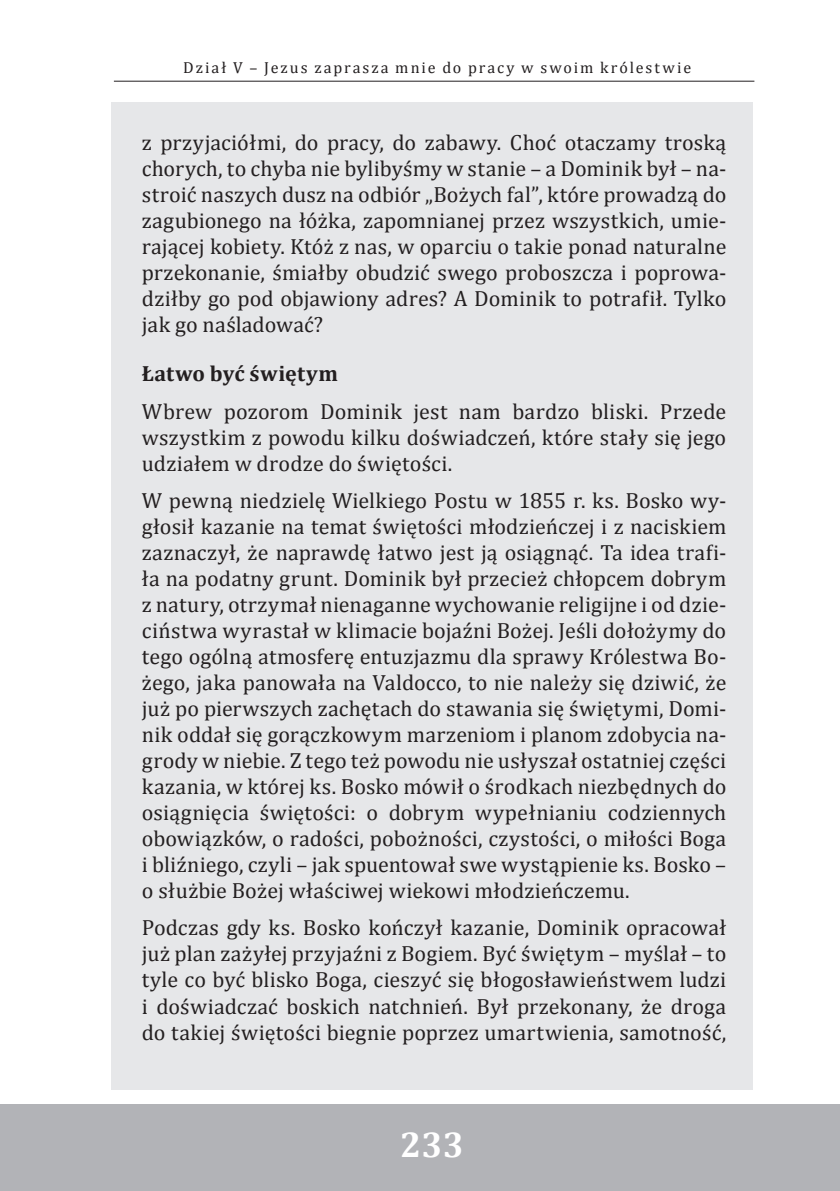
<style>
.page{position:relative;width:840px;height:1191px;background:#fff}
.page>*{position:absolute;margin:0;border:0;box-sizing:border-box;transform-origin:0 0}
.t1{font:700 36px "Cambria";color:#fff}
.t2{font:22px/26px "Cambria";letter-spacing:.005em;color:#231f20;text-align:justify}
.t3{font:700 22px "Cambria";letter-spacing:.02em;color:#231f20}
.t4{font:16px "Cambria";letter-spacing:.125em;color:#231f20}
</style>
<div class="page">
<hr style="left:0;top:1104px;width:1px;height:87px;background:#b2b3b7">
<div style="left:1px;top:1104px;width:838px;height:87px;background:#b2b3b7"></div>
<hr style="left:114px;top:81px;width:640px;height:1px;background:#231f20">
<div style="left:111px;top:102px;width:641px;height:987px;background:#e6e7e9"></div>
<p class="t4" style="left:183px;top:58px;width:509px">Dział V – Jezus zaprasza mnie do pracy w swoim królestwie</p>
<p class="t2" style="left:142px;top:130px;width:585px">z przyjaciółmi, do pracy, do zabawy. Choć otaczamy troską chorych, to chyba nie bylibyśmy w stanie – a Dominik był – na&shy;stroić naszych dusz na odbiór „Bożych fal”, które prowadzą do zagubionego na łóżka, zapomnianej przez wszystkich, umie&shy;rającej kobiety. Któż z nas, w oparciu o takie ponad naturalne przekonanie, śmiałby obudzić swego proboszcza i poprowa&shy;dziłby go pod objawiony adres? A Dominik to potrafił. Tylko jak go naśladować?</p>
<p class="t3" style="left:142px;top:358px;width:197px">Łatwo być świętym</p>
<p class="t2" style="left:142px;top:398px;width:585px">Wbrew pozorom Dominik jest nam bardzo bliski. Przede wszystkim z powodu kilku doświadczeń, które stały się jego udziałem w drodze do świętości.</p>
<p class="t2" style="left:142px;top:487px;width:585px">W pewną niedzielę Wielkiego Postu w 1855 r. ks. Bosko wy&shy;głosił kazanie na temat świętości młodzieńczej i z naciskiem zaznaczył, że naprawdę łatwo jest ją osiągnąć. Ta idea trafi&shy;ła na podatny grunt. Dominik był przecież chłopcem dobrym z natury, otrzymał nienaganne wychowanie religijne i od dzie&shy;ciństwa wyrastał w klimacie bojaźni Bożej. Jeśli dołożymy do tego ogólną atmosferę entuzjazmu dla sprawy Królestwa Bo&shy;żego, jaka panowała na Valdocco, to nie należy się dziwić, że już po pierwszych zachętach do stawania się świętymi, Domi&shy;nik oddał się gorączkowym marzeniom i planom zdobycia na&shy;grody w niebie. Z tego też powodu nie usłyszał ostatniej części kazania, w której ks. Bosko mówił o środkach niezbędnych do osiągnięcia świętości: o dobrym wypełnianiu codziennych obowiązków, o radości, pobożności, czystości, o miłości Boga i bliźniego, czyli – jak spuentował swe wystąpienie ks. Bosko – o służbie Bożej właściwej wiekowi młodzieńczemu.</p>
<p class="t2" style="left:142px;top:914px;width:585px">Podczas gdy ks. Bosko kończył kazanie, Dominik opracował już plan zażyłej przyjaźni z Bogiem. Być świętym – myślał – to tyle co być blisko Boga, cieszyć się błogosławieństwem ludzi i doświadczać boskich natchnień. Był przekonany, że droga do takiej świętości biegnie poprzez umartwienia, samotność,</p>
<h1 class="t1" style="left:400px;top:1118px;width:65px">233</h1>
</div>
